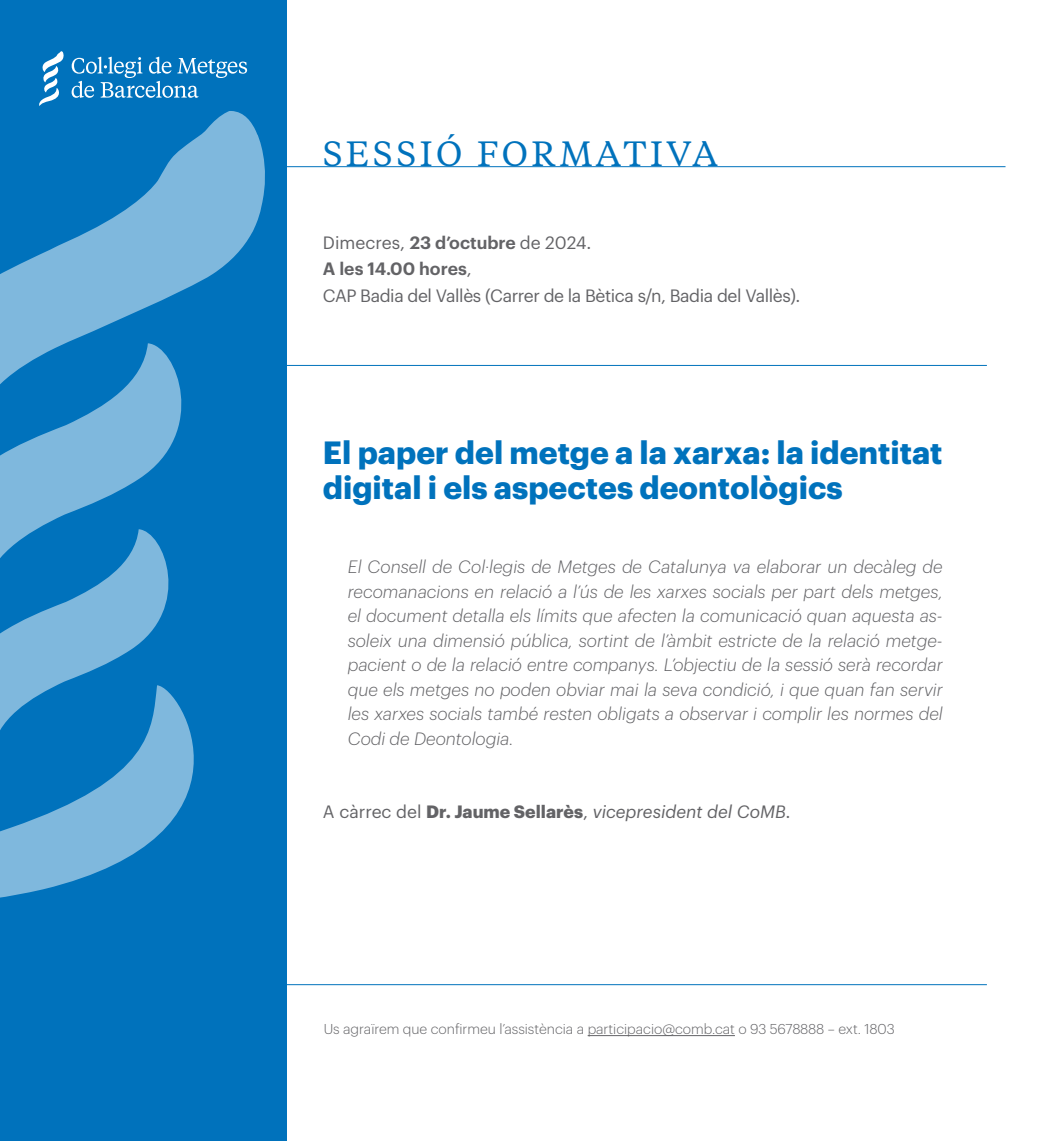
<style>
.page{position:relative;width:1042px;height:1141px;background:#fff}
.page>*{position:absolute;margin:0;border:0;box-sizing:border-box;transform-origin:0 0}
.t1{font:35px "Tiempos Text";letter-spacing:.1em;color:#0072bc}
.t2{font:700 31.5px/35px "Graphik";color:#0072bc}
.t3{font:italic 300 17.5px/24.5px "Graphik";color:#636366;text-align:justify}
.t4{font:17.5px "Graphik";letter-spacing:-.025em;color:#636366}
.t5{font:italic 17.5px "Graphik";color:#636366}
.t6{font:17.5px "Graphik";color:#636366}
.t7{font:600 17.5px "Graphik";color:#636366}
.t8{font:300 14px "Graphik";color:#636366}
.s1{font-weight:600}
.s2{font-weight:400}
.s3{font-style:normal}
.s4{font-weight:700;font-style:normal}
</style>
<div class="page">
<hr style="left:256px;top:365px;width:731px;height:1px;background:#0072bc">
<hr style="left:256px;top:984px;width:731px;height:1px;background:#0072bc">
<div style="left:0;top:0;width:286px;height:1141px;background:#0072bc"></div>
<svg style="left:0;top:111px;width:265px;height:787px"></svg>
<hr style="left:275px;top:166px;width:730px;height:1px;background:#0072bc">
<hr style="left:588px;top:1035px;width:147px;height:1px;background:#636366">
<svg style="left:72px;top:57px;width:175px;height:41px"></svg>
<svg style="left:39px;top:51px;width:25px;height:55px"></svg>
<p class="t1" style="left:323px;top:130px;width:396px">SESSIÓ FORMATIVA</p>
<p class="t6" style="left:323px;top:230px;width:270px">Dimecres, <span class="s1">23 d’octubre</span> de 2024.</p>
<p class="t7" style="left:323px;top:256px;width:150px">A les 14.00 hores<span class="s2">,</span></p>
<p class="t4" style="left:323px;top:282px;width:479px">CAP Badia del Vallès (Carrer de la Bètica s/n, Badia del Vallès).</p>
<p class="t2" style="left:323px;top:433px;width:621px">El paper del metge a la xarxa: la identitat digital i els aspectes deontològics</p>
<p class="t3" style="left:348px;top:554px;width:596px">El Consell de Col·legis de Metges de Catalunya va elaborar un decàleg de recomanacions en relació a l’ús de les xarxes socials per part dels metges, el document detalla els límits que afecten la comunicació quan aquesta as&shy;soleix una dimensió pública, sortint de l’àmbit estricte de la relació metge&shy;pacient o de la relació entre companys. L’objectiu de la sessió serà recordar que els metges no poden obviar mai la seva condició, i que quan fan servir les xarxes socials també resten obligats a observar i complir les normes del Codi de Deontologia.</p>
<p class="t5" style="left:323px;top:799px;width:470px"><span class="s3">A càrrec del</span> <span class="s4">Dr. Jaume Sellarès</span><span class="s3">,</span> vicepresident del CoMB.</p>
<p class="t8" style="left:324px;top:1019px;width:572px">Us agraïrem que confirmeu l’assistència a participacio@comb.cat o 93 5678888 – ext. 1803</p>
</div>
